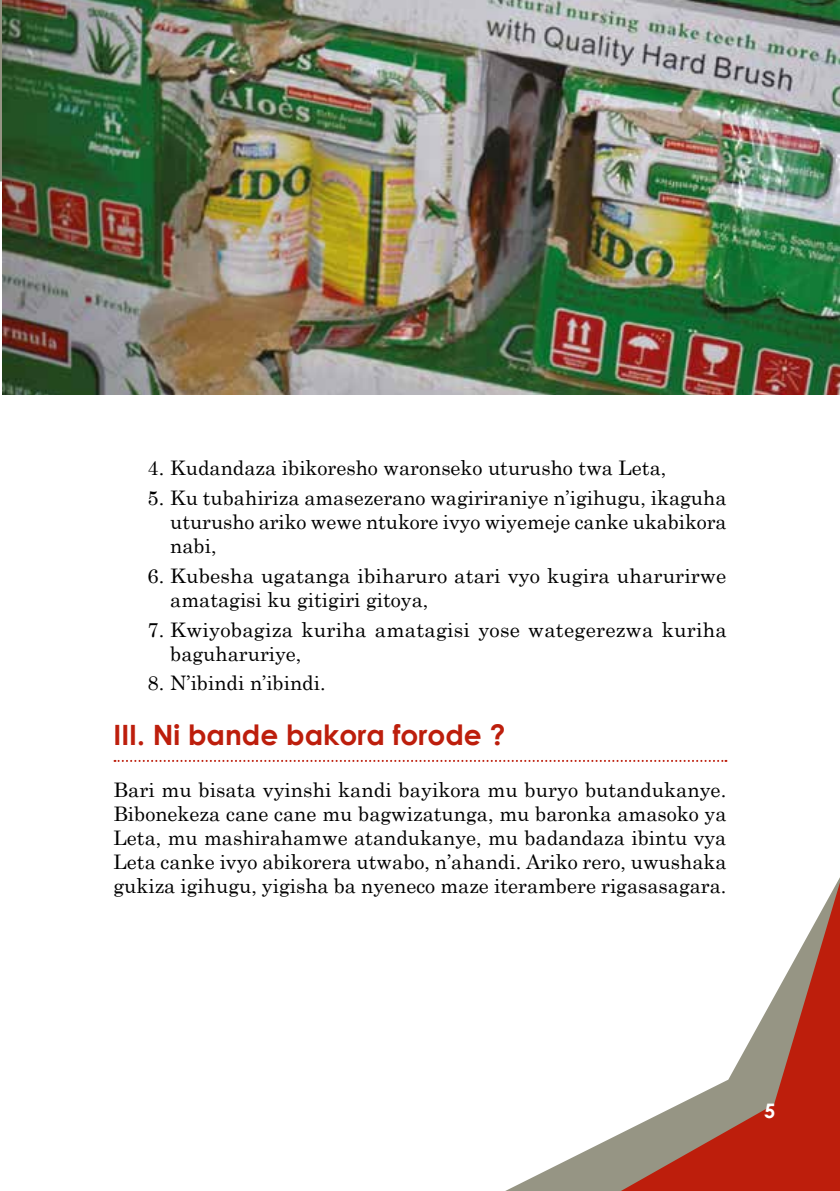
<style>
.page{position:relative;width:840px;height:1191px;background:#fff}
.page>*{position:absolute;margin:0;border:0;box-sizing:border-box;transform-origin:0 0}
.t1{font:700 28px "Century Gothic";color:#bd1e0c}
.t2{font:20px/24px "Century Schoolbook";color:#000;text-align:justify}
.t3{font:700 20px "Century Gothic";color:#fff}
</style>
<div class="page">
<svg style="left:505px;top:759px;width:334px;height:432px"></svg>
<svg style="left:114px;top:760px;width:612px;height:2px"></svg>
<img style="left:3px;top:0;width:836px;height:394px">
<p class="t2" style="left:147px;top:454px;width:520px">4. Kudandaza ibikoresho waronseko uturusho twa Leta,</p>
<p class="t2" style="left:170px;top:484px;width:557px;text-indent:-23px">5. Ku tubahiriza amasezerano wagiriraniye n’igihugu, ikaguha uturusho ariko wewe ntukore ivyo wiyemeje canke ukabikora nabi,</p>
<p class="t2" style="left:170px;top:562px;width:557px;text-indent:-23px">6. Kubesha ugatanga ibiharuro atari vyo kugira uharurirwe amatagisi ku gitigiri gitoya,</p>
<p class="t2" style="left:170px;top:615px;width:557px;text-indent:-23px">7. Kwiyobagiza kuriha amatagisi yose wategerezwa kuriha baguharuriye,</p>
<p class="t2" style="left:147px;top:669px;width:179px">8. N’ibindi n’ibindi.</p>
<h1 class="t1" style="left:113px;top:713px;width:393px">III. Ni bande bakora forode ?</h1>
<p class="t2" style="left:113px;top:776px;width:614px">Bari mu bisata vyinshi kandi bayikora mu buryo butandukanye.<br>Bibonekeza cane cane mu bagwizatunga, mu baronka amasoko ya Leta, mu mashirahamwe atandukanye, mu badandaza ibintu vya Leta canke ivyo abikorera utwabo, n’ahandi. Ariko rero, uwushaka gukiza igihugu, yigisha ba nyeneco maze iterambere rigasasagara.</p>
<p class="t3" style="left:763px;top:1095px;width:13px">5</p>
</div>
